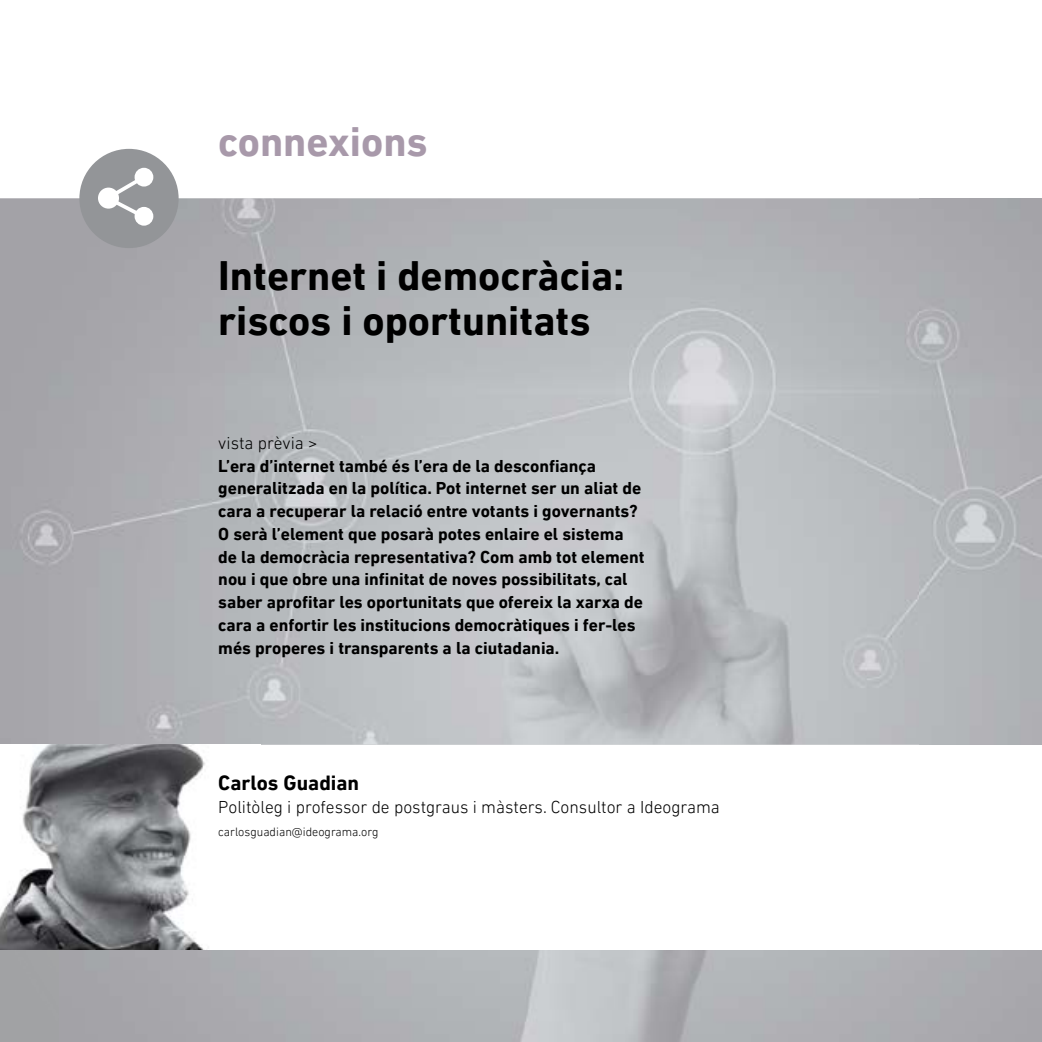
<style>
.page{position:relative;width:1042px;height:1042px;background:#fff}
.page>*{position:absolute;margin:0;border:0;box-sizing:border-box;transform-origin:0 0}
.t1{font:700 42px/45.5px "DIN Next LT Pro";color:#000}
.t2{font:700 42px "DIN Next LT Pro";color:#a899aa}
.t3{font:700 21px "DIN Next LT Pro";color:#000}
.t4{font:700 17.5px/22.8px "DIN Next LT Pro";color:#000}
.t5{font:300 17.5px "DIN Next LT Pro";color:#000}
.t6{font:300 12.25px "DIN Next LT Pro";color:#000}
</style>
<div class="page">
<img style="left:0;top:198px;width:919px;height:546px">
<img style="left:919px;top:198px;width:123px;height:546px">
<div style="left:0;top:949px;width:60px;height:93px;background:#a1a2a4"></div>
<img style="left:60px;top:949px;width:982px;height:93px">
<img style="left:0;top:744px;width:205px;height:205px">
<div style="left:79px;top:149px;width:100px;height:99px;background:#939598;border-radius:50%"></div>
<div style="left:98px;top:188px;width:21px;height:21px;background:#fff;border-radius:50%"></div>
<div style="left:135px;top:168px;width:18px;height:19px;background:#fff;border-radius:50%"></div>
<svg style="left:135px;top:207px;width:18px;height:19px"></svg>
<svg style="left:103px;top:172px;width:49px;height:51px"></svg>
<h1 class="t2" style="left:218px;top:117px;width:211px">connexions</h1>
<h1 class="t1" style="left:218px;top:252px;width:408px">Internet i democràcia: riscos i oportunitats</h1>
<p class="t5" style="left:218px;top:433px;width:101px">vista prèvia &gt;</p>
<p class="t4" style="left:218px;top:454px;width:428px">L’era d’internet també és l’era de la desconfiança generalitzada en la política. Pot internet ser un aliat de cara a recuperar la relació entre votants i governants?<br>O serà l’element que posarà potes enlaire el sistema de la democràcia representativa? Com amb tot element nou i que obre una infinitat de noves possibilitats, cal saber aprofitar les oportunitats que ofereix la xarxa de cara a enfortir les institucions democràtiques i fer-les més properes i transparents a la ciutadania.</p>
<p class="t3" style="left:218px;top:771px;width:142px">Carlos Guadian</p>
<p class="t5" style="left:218px;top:797px;width:503px">Politòleg i professor de postgraus i màsters. Consultor a Ideograma</p>
<p class="t6" style="left:218px;top:824px;width:162px">carlosguadian@ideograma.org</p>
</div>
